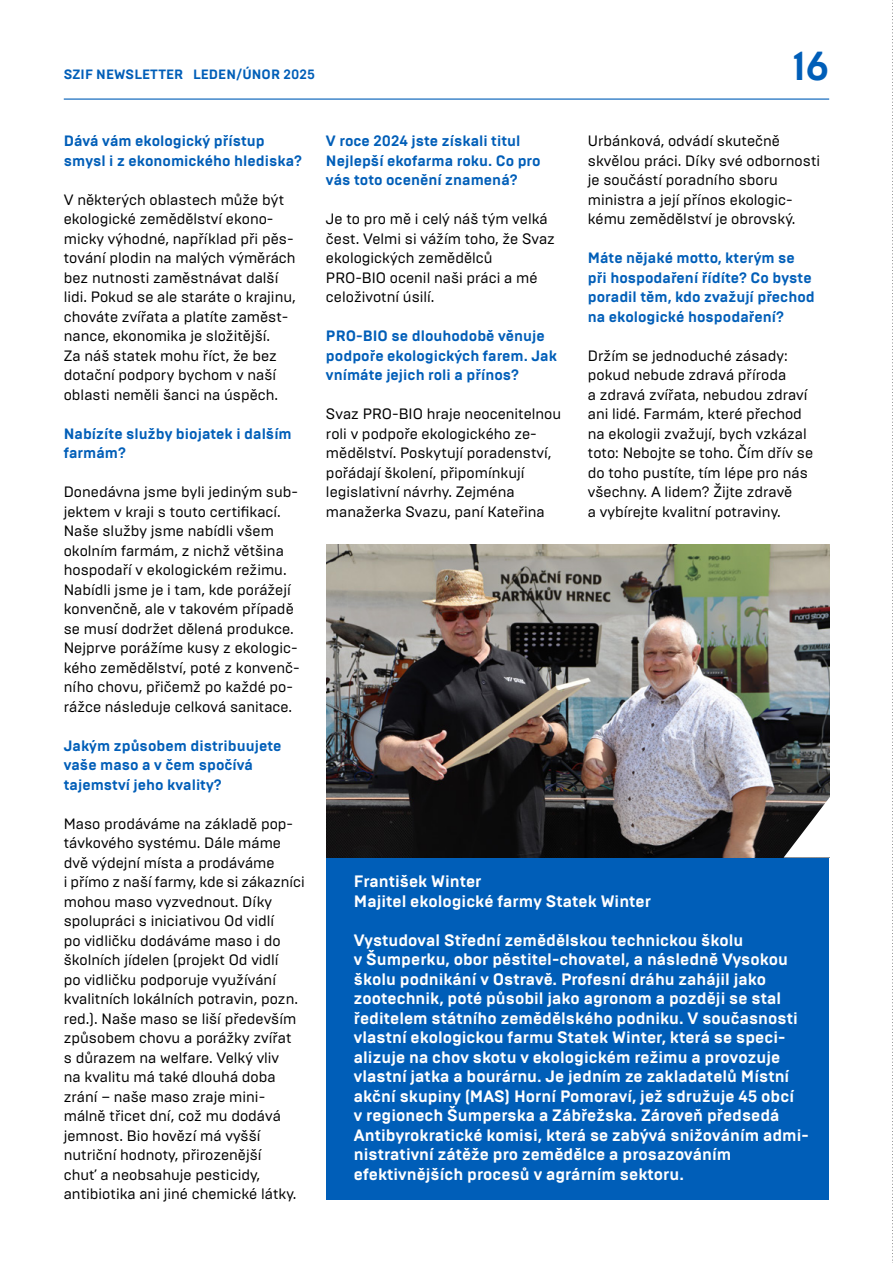
<style>
.page{position:relative;width:893px;height:1263px;background:#fff}
.page>*{position:absolute;margin:0;border:0;box-sizing:border-box;transform-origin:0 0}
.t1{font:700 40.5px "Brutal Type";color:#005eb8}
.t2{font:700 16.5px/19.5px "Brutal Type";color:#fff}
.t3{font:15px/19.5px "Brutal Type";color:#000}
.t4{font:700 15px/19.5px "Brutal Type";color:#005eb8}
.t5{font:700 13.5px "Brutal Type";letter-spacing:.005em;color:#005eb8}
</style>
<div class="page">
<div style="left:326px;top:857px;width:503px;height:342px;background:#005eb8"></div>
<img style="left:326px;top:544px;width:503px;height:313px">
<svg style="left:784px;top:795px;width:46px;height:62px"></svg>
<hr style="left:64px;top:99px;width:765px;height:1px;background:#005eb8">
<svg style="left:892px;top:0;width:1px;height:1263px"></svg>
<p class="t5" style="left:64px;top:66px;width:253px">SZIF NEWSLETTER LEDEN/ÚNOR 2025</p>
<h1 class="t1" style="left:792px;top:41px;width:38px">16</h1>
<p class="t4" style="left:64px;top:131px;width:240px">Dává vám ekologický přístup smysl i z ekonomického hlediska?</p>
<p class="t3" style="left:64px;top:190px;width:233px">V některých oblastech může být ekologické zemědělství ekono&shy;micky výhodné, například při pěs&shy;tování plodin na malých výměrách bez nutnosti zaměstnávat další lidi. Pokud se ale staráte o krajinu, chováte zvířata a platíte zaměst&shy;nance, ekonomika je složitější.<br>Za náš statek mohu říct, že bez dotační podpory bychom v naší oblasti neměli šanci na úspěch.</p>
<p class="t4" style="left:64px;top:424px;width:230px">Nabízíte služby biojatek i dalším farmám?</p>
<p class="t3" style="left:64px;top:482px;width:237px">Donedávna jsme byli jediným sub&shy;jektem v kraji s touto certifikací.<br>Naše služby jsme nabídli všem okolním farmám, z nichž většina hospodaří v ekologickém režimu.<br>Nabídli jsme je i tam, kde porážejí konvenčně, ale v takovém případě se musí dodržet dělená produkce.<br>Nejprve porážíme kusy z ekologic&shy;kého zemědělství, poté z konvenč&shy;ního chovu, přičemž po každé po&shy;rážce následuje celková sanitace.</p>
<p class="t4" style="left:64px;top:736px;width:219px">Jakým způsobem distribuujete vaše maso a v čem spočívá tajemství jeho kvality?</p>
<p class="t3" style="left:64px;top:814px;width:242px">Maso prodáváme na základě pop&shy;távkového systému. Dále máme dvě výdejní místa a prodáváme<br>i přímo z naší farmy, kde si zákazníci mohou maso vyzvednout. Díky spolupráci s iniciativou Od vidlí<br>po vidličku dodáváme maso i do školních jídelen (projekt Od vidlí<br>po vidličku podporuje využívání kvalitních lokálních potravin, pozn. red.). Naše maso se liší především způsobem chovu a porážky zvířat<br>s důrazem na welfare. Velký vliv<br>na kvalitu má také dlouhá doba zrání – naše maso zraje mini&shy;málně třicet dní, což mu dodává jemnost. Bio hovězí má vyšší nutriční hodnoty, přirozenější<br>chuť a neobsahuje pesticidy, antibiotika ani jiné chemické látky.</p>
<p class="t4" style="left:326px;top:131px;width:216px">V roce 2024 jste získali titul<br>Nejlepší ekofarma roku. Co pro vás toto ocenění znamená?</p>
<p class="t3" style="left:326px;top:209px;width:231px">Je to pro mě i celý náš tým velká čest. Velmi si vážím toho, že Svaz ekologických zemědělců<br>PRO-BIO ocenil naši práci a mé celoživotní úsilí.</p>
<p class="t4" style="left:326px;top:326px;width:233px">PRO-BIO se dlouhodobě věnuje podpoře ekologických farem. Jak vnímáte jejich roli a přínos?</p>
<p class="t3" style="left:326px;top:404px;width:237px">Svaz PRO-BIO hraje neocenitelnou roli v podpoře ekologického ze&shy;mědělství. Poskytují poradenství, pořádají školení, připomínkují legislativní návrhy. Zejména manažerka Svazu, paní Kateřina</p>
<p class="t3" style="left:588px;top:131px;width:234px">Urbánková, odvádí skutečně skvělou práci. Díky své odbornosti je součástí poradního sboru ministra a její přínos ekologic&shy;kému zemědělství je obrovský.</p>
<p class="t4" style="left:588px;top:248px;width:228px">Máte nějaké motto, kterým se při hospodaření řídíte? Co byste poradil těm, kdo zvažují přechod na ekologické hospodaření?</p>
<p class="t3" style="left:588px;top:346px;width:227px">Držím se jednoduché zásady: pokud nebude zdravá příroda<br>a zdravá zvířata, nebudou zdraví ani lidé. Farmám, které přechod na ekologii zvažují, bych vzkázal toto: Nebojte se toho. Čím dřív se do toho pustíte, tím lépe pro nás všechny. A lidem? Žijte zdravě<br>a vybírejte kvalitní potraviny.</p>
<p class="t2" style="left:354px;top:871px;width:299px">František Winter<br>Majitel ekologické farmy Statek Winter</p>
<p class="t2" style="left:354px;top:930px;width:456px">Vystudoval Střední zemědělskou technickou školu<br>v Šumperku, obor pěstitel-chovatel, a následně Vysokou školu podnikání v Ostravě. Profesní dráhu zahájil jako zootechnik, poté působil jako agronom a později se stal ředitelem státního zemědělského podniku. V současnosti vlastní ekologickou farmu Statek Winter, která se speci&shy;alizuje na chov skotu v ekologickém režimu a provozuje vlastní jatka a bourárnu. Je jedním ze zakladatelů Místní akční skupiny (MAS) Horní Pomoraví, jež sdružuje 45 obcí<br>v regionech Šumperska a Zábřežska. Zároveň předsedá Antibyrokratické komisi, která se zabývá snižováním admi&shy;nistrativní zátěže pro zemědělce a prosazováním efektivnějších procesů v agrárním sektoru.</p>
</div>
